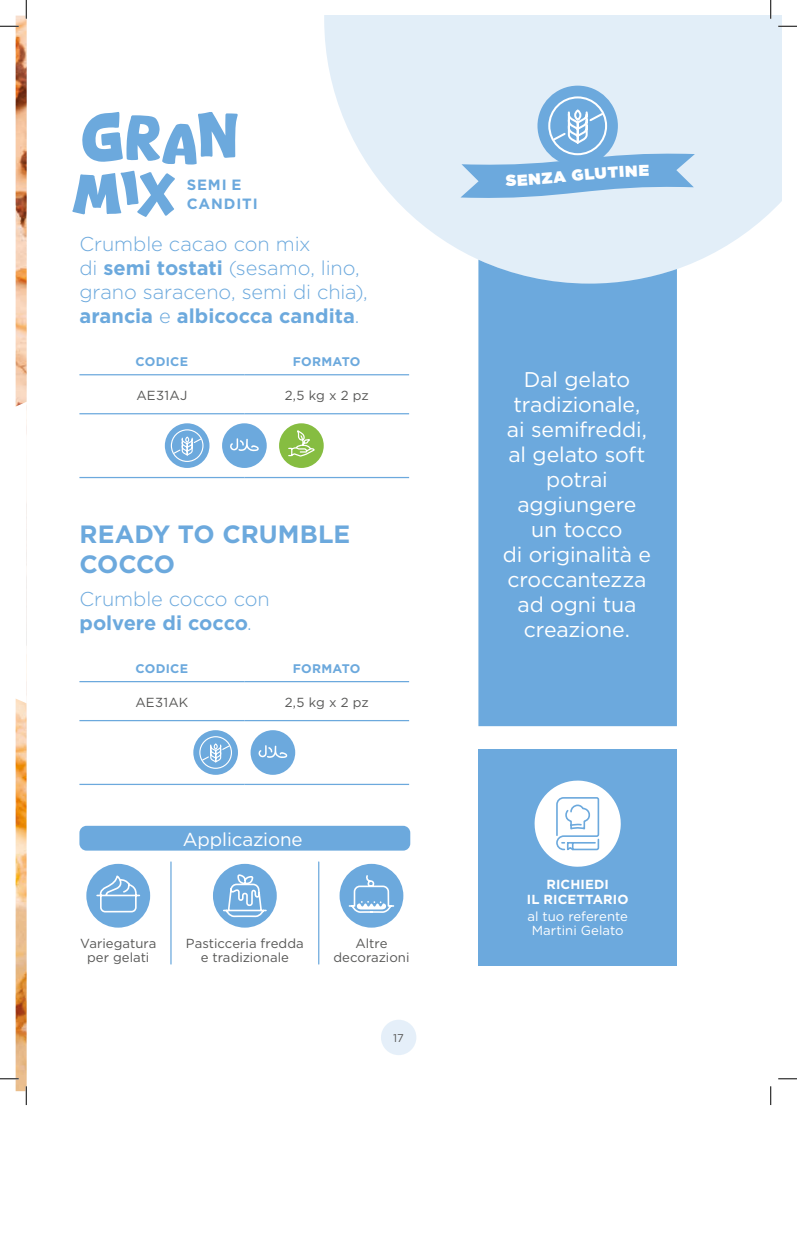
<style>
.page{position:relative;width:797px;height:1256px;background:#fff}
.page>*{position:absolute;margin:0;border:0;box-sizing:border-box;transform-origin:0 0}
.t1{font:700 25px/30px "Gotham HTF";letter-spacing:-.005em;color:#6ca9dd}
.t2{font:21.25px/25px "Gotham HTF";letter-spacing:-.005em;color:#fff;text-align:center}
.t3{font:300 20px/24px "Gotham HTF";letter-spacing:-.005em;color:#6ca9dd}
.t4{font:18.75px "Gotham HTF";letter-spacing:-.005em;color:#fff}
.t5{font:700 14.88px/18.1px "Gotham";letter-spacing:.06em;color:#6ca9dd}
.t6{font:13.12px/13.8px "Gotham HTF";color:#575756;text-align:center}
.t7{font:13.12px/13.8px "Gotham HTF";color:#fff;text-align:center}
.t8{font:700 13.12px/15px "Gotham HTF";letter-spacing:.01em;color:#fff;text-align:center}
.t9{font:700 12.5px "Gotham HTF";letter-spacing:.02em;color:#6ca9dd}
.t10{font:11.25px "Gotham HTF";color:#575756}
.s1{font-weight:700}
</style>
<div class="page">
<div style="left:478px;top:284px;width:199px;height:442px;background:#6ca9dd"></div>
<svg style="left:324px;top:16px;width:457px;height:268px;fill:#e2eef8"></svg>
<div style="left:478px;top:749px;width:199px;height:217px;background:#6ca9dd"></div>
<svg style="left:534px;top:780px;width:87px;height:87px"></svg>
<img style="left:16px;top:16px;width:11px;height:681px">
<img style="left:16px;top:699px;width:11px;height:392px">
<div style="left:381px;top:1020px;width:35px;height:35px;background:#e5eff9;border-radius:50%"></div>
<hr style="left:79px;top:374px;width:165px;height:1px;background:#6ca9dd">
<hr style="left:244px;top:374px;width:165px;height:1px;background:#6ca9dd">
<hr style="left:79px;top:413px;width:165px;height:1px;background:#6ca9dd">
<hr style="left:244px;top:413px;width:165px;height:1px;background:#6ca9dd">
<hr style="left:79px;top:477px;width:165px;height:1px;background:#6ca9dd">
<hr style="left:244px;top:477px;width:165px;height:1px;background:#6ca9dd">
<div style="left:279px;top:423px;width:45px;height:45px;background:#86bd41;border-radius:50%"></div>
<svg style="left:288px;top:431px;width:27px;height:26px"></svg>
<div style="left:165px;top:423px;width:44px;height:45px;background:#6ca9dd;border-radius:50%"></div>
<svg style="left:170px;top:429px;width:34px;height:33px"></svg>
<div style="left:222px;top:423px;width:45px;height:45px;background:#6ca9dd;border-radius:50%"></div>
<svg style="left:230px;top:438px;width:29px;height:13px"></svg>
<hr style="left:79px;top:681px;width:165px;height:1px;background:#6ca9dd">
<hr style="left:244px;top:681px;width:165px;height:1px;background:#6ca9dd">
<hr style="left:79px;top:720px;width:165px;height:1px;background:#6ca9dd">
<hr style="left:244px;top:720px;width:165px;height:1px;background:#6ca9dd">
<hr style="left:79px;top:784px;width:165px;height:1px;background:#6ca9dd">
<hr style="left:244px;top:784px;width:165px;height:1px;background:#6ca9dd">
<div style="left:193px;top:730px;width:45px;height:45px;background:#6ca9dd;border-radius:50%"></div>
<svg style="left:199px;top:735px;width:33px;height:34px"></svg>
<div style="left:250px;top:730px;width:45px;height:45px;background:#6ca9dd;border-radius:50%"></div>
<svg style="left:258px;top:745px;width:29px;height:13px"></svg>
<div style="left:79px;top:826px;width:331px;height:24px;background:#6ca9dd;border-radius:7px"></div>
<hr style="left:170px;top:862px;width:2px;height:102px;background:#6ca9dd">
<hr style="left:318px;top:862px;width:1px;height:102px;background:#6ca9dd">
<div style="left:86px;top:864px;width:64px;height:63px;background:#6ca9dd;border-radius:50%"></div>
<svg style="left:95px;top:875px;width:46px;height:53px"></svg>
<div style="left:213px;top:864px;width:64px;height:63px;background:#6ca9dd;border-radius:50%"></div>
<svg style="left:222px;top:875px;width:45px;height:53px"></svg>
<div style="left:339px;top:864px;width:64px;height:63px;background:#6ca9dd;border-radius:50%"></div>
<svg style="left:348px;top:875px;width:47px;height:38px"></svg>
<div style="left:537px;top:86px;width:81px;height:80px;background:#6ca9dd;border-radius:50%"></div>
<svg style="left:82px;top:112px;width:156px;height:53px"></svg>
<svg style="left:72px;top:171px;width:103px;height:46px"></svg>
<svg style="left:0;top:25px;width:19px;height:2px"></svg>
<svg style="left:778px;top:25px;width:19px;height:2px"></svg>
<svg style="left:0;top:1078px;width:19px;height:1px"></svg>
<svg style="left:778px;top:1078px;width:19px;height:1px"></svg>
<svg style="left:25px;top:0;width:2px;height:19px"></svg>
<svg style="left:25px;top:1086px;width:2px;height:19px"></svg>
<svg style="left:770px;top:0;width:1px;height:19px"></svg>
<svg style="left:770px;top:1086px;width:1px;height:19px"></svg>
<svg style="left:460px;top:95px;width:235px;height:106px;background:#afd0ec"></svg>
<p class="t5" style="left:187px;top:176px;width:73px">SEMI E<br>CANDITI</p>
<p class="t3" style="left:79px;top:233px;width:290px">Crumble cacao con mix<br>di <span class="s1">semi tostati</span> (sesamo, lino, grano saraceno, semi di chia), <span class="s1">arancia</span> e <span class="s1">albicocca candita</span>.</p>
<p class="t9" style="left:136px;top:354px;width:54px">CODICE</p>
<p class="t9" style="left:293px;top:354px;width:69px">FORMATO</p>
<p class="t6" style="left:136px;top:389px;width:52px">AE31AJ</p>
<p class="t6" style="left:285px;top:389px;width:85px">2,5 kg x 2 pz</p>
<p class="t1" style="left:79px;top:518px;width:272px">READY TO CRUMBLE<br>COCCO</p>
<p class="t3" style="left:79px;top:588px;width:192px">Crumble cocco con <span class="s1">polvere di cocco</span>.</p>
<p class="t9" style="left:136px;top:661px;width:54px">CODICE</p>
<p class="t9" style="left:293px;top:661px;width:69px">FORMATO</p>
<p class="t6" style="left:135px;top:696px;width:55px">AE31AK</p>
<p class="t6" style="left:285px;top:696px;width:85px">2,5 kg x 2 pz</p>
<p class="t4" style="left:183px;top:832px;width:121px">Applicazione</p>
<p class="t6" style="left:80px;top:938px;width:78px">Variegatura per gelati</p>
<p class="t6" style="left:186px;top:938px;width:119px">Pasticceria fredda e tradizionale</p>
<p class="t6" style="left:333px;top:938px;width:78px">Altre decorazioni</p>
<p class="t10" style="left:393px;top:1034px;width:12px">17</p>
<p class="t2" style="left:503px;top:368px;width:150px">Dal gelato tradizionale, ai semifreddi, al gelato soft potrai aggiungere un tocco<br>di originalità e croccantezza ad ogni tua creazione.</p>
<p class="t8" style="left:527px;top:876px;width:103px">RICHIEDI<br>IL RICETTARIO</p>
<p class="t7" style="left:527px;top:910px;width:102px">al tuo referente<br>Martini Gelato</p>
</div>
